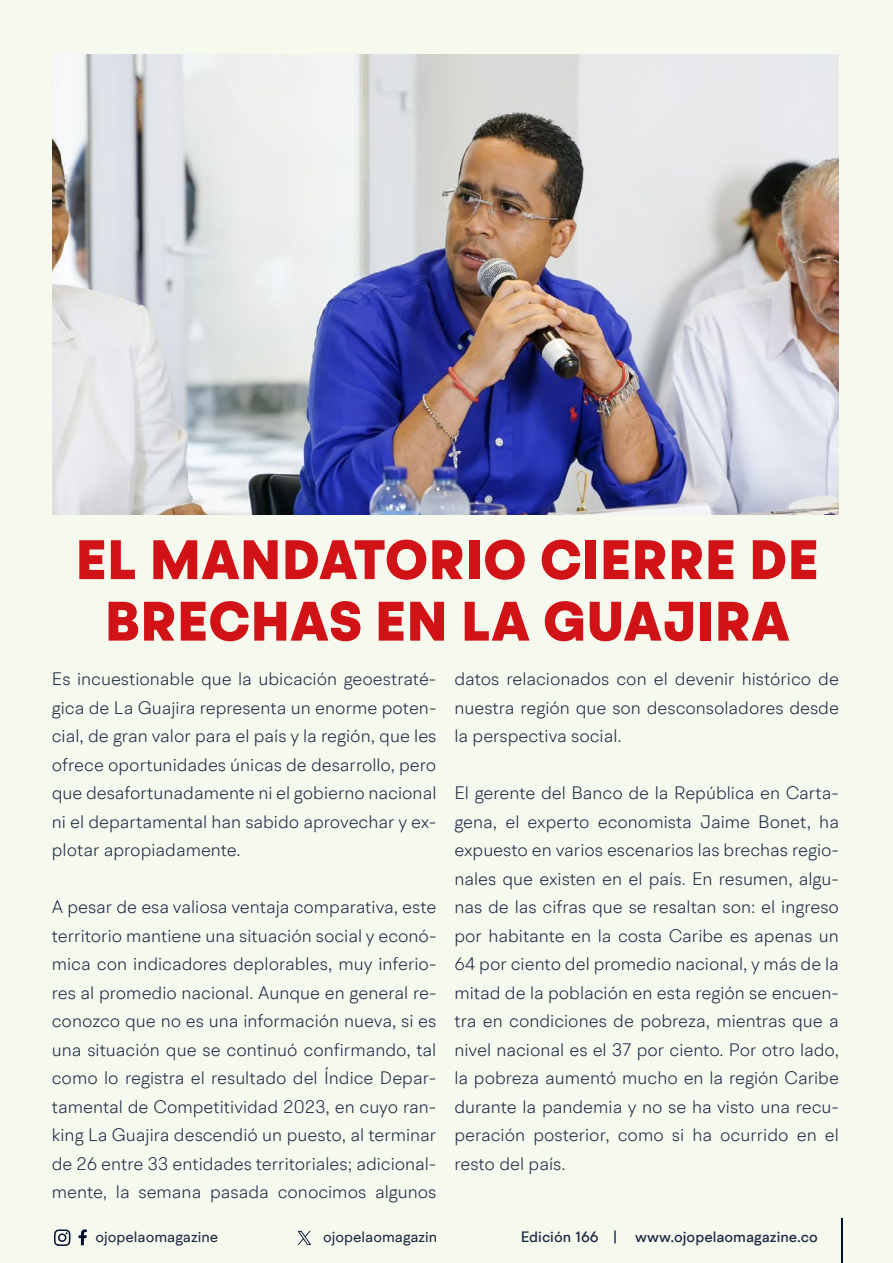
<style>
.page{position:relative;width:893px;height:1263px;background:#f6f9ee}
.page>*{position:absolute;margin:0;border:0;box-sizing:border-box;transform-origin:0 0}
.t1{font:900 55.5px/61.5px "BR Hendrix";letter-spacing:.01em;color:#d11217;text-align:center}
.t2{font:300 18px/28.5px "BR Hendrix";color:#1b2943;text-align:justify}
.t3{font:500 15px "BR Hendrix";color:#1b2943}
.t4{font:15px "BR Hendrix";color:#1b2943}
</style>
<div class="page">
<svg style="left:79px;top:1229px;width:8px;height:16px"></svg>
<svg style="left:54px;top:1229px;width:17px;height:17px"></svg>
<hr style="left:841px;top:1219px;width:1px;height:44px;background:#000f2b">
<svg style="left:298px;top:1231px;width:13px;height:14px"></svg>
<img style="left:52px;top:54px;width:787px;height:461px">
<h1 class="t1" style="left:76px;top:530px;width:744px">EL MANDATORIO CIERRE DE<br>BRECHAS EN LA GUAJIRA</h1>
<p class="t2" style="left:52px;top:665px;width:386px">Es incuestionable que la ubicación geoestraté&shy;gica de La Guajira representa un enorme poten&shy;cial, de gran valor para el país y la región, que les ofrece oportunidades únicas de desarrollo, pero que desafortunadamente ni el gobierno nacional ni el departamental han sabido aprovechar y ex&shy;plotar apropiadamente.</p>
<p class="t2" style="left:52px;top:893px;width:386px">A pesar de esa valiosa ventaja comparativa, este territorio mantiene una situación social y econó&shy;mica con indicadores deplorables, muy inferio&shy;res al promedio nacional. Aunque en general re&shy;conozco que no es una información nueva, si es una situación que se continuó confirmando, tal como lo registra el resultado del Índice Depar&shy;tamental de Competitividad 2023, en cuyo ran&shy;king La Guajira descendió un puesto, al terminar de 26 entre 33 entidades territoriales; adicional&shy;mente, la semana pasada conocimos algunos</p>
<p class="t2" style="left:454px;top:665px;width:386px">datos relacionados con el devenir histórico de nuestra región que son desconsoladores desde la perspectiva social.</p>
<p class="t2" style="left:454px;top:779px;width:386px">El gerente del Banco de la República en Carta&shy;gena, el experto economista Jaime Bonet, ha expuesto en varios escenarios las brechas regio&shy;nales que existen en el país. En resumen, algu&shy;nas de las cifras que se resaltan son: el ingreso por habitante en la costa Caribe es apenas un 64 por ciento del promedio nacional, y más de la mitad de la población en esta región se encuen&shy;tra en condiciones de pobreza, mientras que a nivel nacional es el 37 por ciento. Por otro lado, la pobreza aumentó mucho en la región Caribe durante la pandemia y no se ha visto una recu&shy;peración posterior, como si ha ocurrido en el resto del país.</p>
<p class="t4" style="left:96px;top:1227px;width:124px">ojopelaomagazine</p>
<p class="t4" style="left:323px;top:1227px;width:116px">ojopelaomagazin</p>
<p class="t3" style="left:521px;top:1227px;width:299px">Edición 166 | www.ojopelaomagazine.co</p>
</div>
